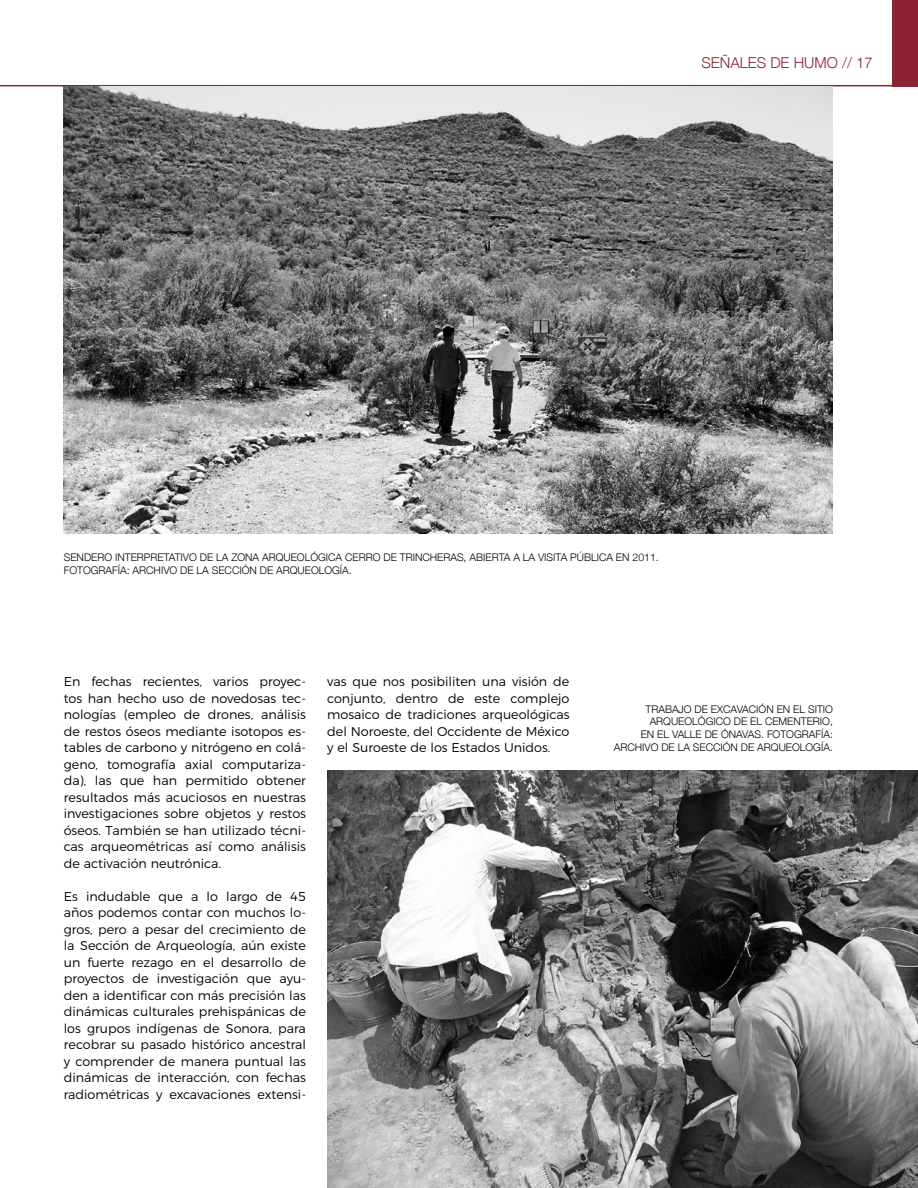
<style>
.page{position:relative;width:918px;height:1188px;background:#fff}
.page>*{position:absolute;margin:0;border:0;box-sizing:border-box;transform-origin:0 0}
.t1{font:300 15px "Helvetica Neue";color:#8c2232}
.t2{font:300 12.75px/16.5px "Montserrat";color:#000;text-align:justify}
.t3{font:300 10.5px/12.6px "Helvetica Neue";color:#000}
</style>
<div class="page">
<div style="left:892px;top:0;width:26px;height:86px;background:#8c2232"></div>
<hr style="left:0;top:85px;width:918px;height:1px;background:#8c2232">
<img style="left:64px;top:86px;width:769px;height:448px">
<img style="left:327px;top:770px;width:591px;height:418px">
<p class="t1" style="left:701px;top:50px;width:173px">SEÑALES DE HUMO // 17</p>
<p class="t3" style="left:64px;top:551px;width:597px">SENDERO INTERPRETATIVO DE LA ZONA ARQUEOLÓGICA CERRO DE TRINCHERAS, ABIERTA A LA VISITA PÚBLICA EN 2011.<br>FOTOGRAFÍA: ARCHIVO DE LA SECCIÓN DE ARQUEOLOGÍA.</p>
<p class="t2" style="left:64px;top:672px;width:244px">En fechas recientes, varios proyec&shy;tos han hecho uso de novedosas tec&shy;nologías (empleo de drones, análisis de restos óseos mediante isotopos es&shy;tables de carbono y nitrógeno en colá&shy;geno, tomografía axial computariza&shy;da), las que han permitido obtener resultados más acuciosos en nuestras investigaciones sobre objetos y restos óseos. También se han utilizado técni&shy;cas arqueométricas así como análisis de activación neutrónica.</p>
<p class="t2" style="left:64px;top:887px;width:244px">Es indudable que a lo largo de 45 años podemos contar con muchos lo&shy;gros, pero a pesar del crecimiento de la Sección de Arqueología, aún existe un fuerte rezago en el desarrollo de proyectos de investigación que ayu&shy;den a identificar con más precisión las dinámicas culturales prehispánicas de los grupos indígenas de Sonora, para recobrar su pasado histórico ancestral y comprender de manera puntual las dinámicas de interacción, con fechas radiométricas y excavaciones extensi-</p>
<p class="t2" style="left:327px;top:672px;width:244px">vas que nos posibiliten una visión de conjunto, dentro de este complejo mosaico de tradiciones arqueológicas del Noroeste, del Occidente de México y el Suroeste de los Estados Unidos.</p>
<p class="t3" style="left:614px;top:702px;width:221px;text-align:right">TRABAJO DE EXCAVACIÓN EN EL SITIO ARQUEOLÓGICO DE EL CEMENTERIO,<br>EN EL VALLE DE ÓNAVAS. FOTOGRAFÍA:<br>ARCHIVO DE LA SECCIÓN DE ARQUEOLOGÍA.</p>
</div>
